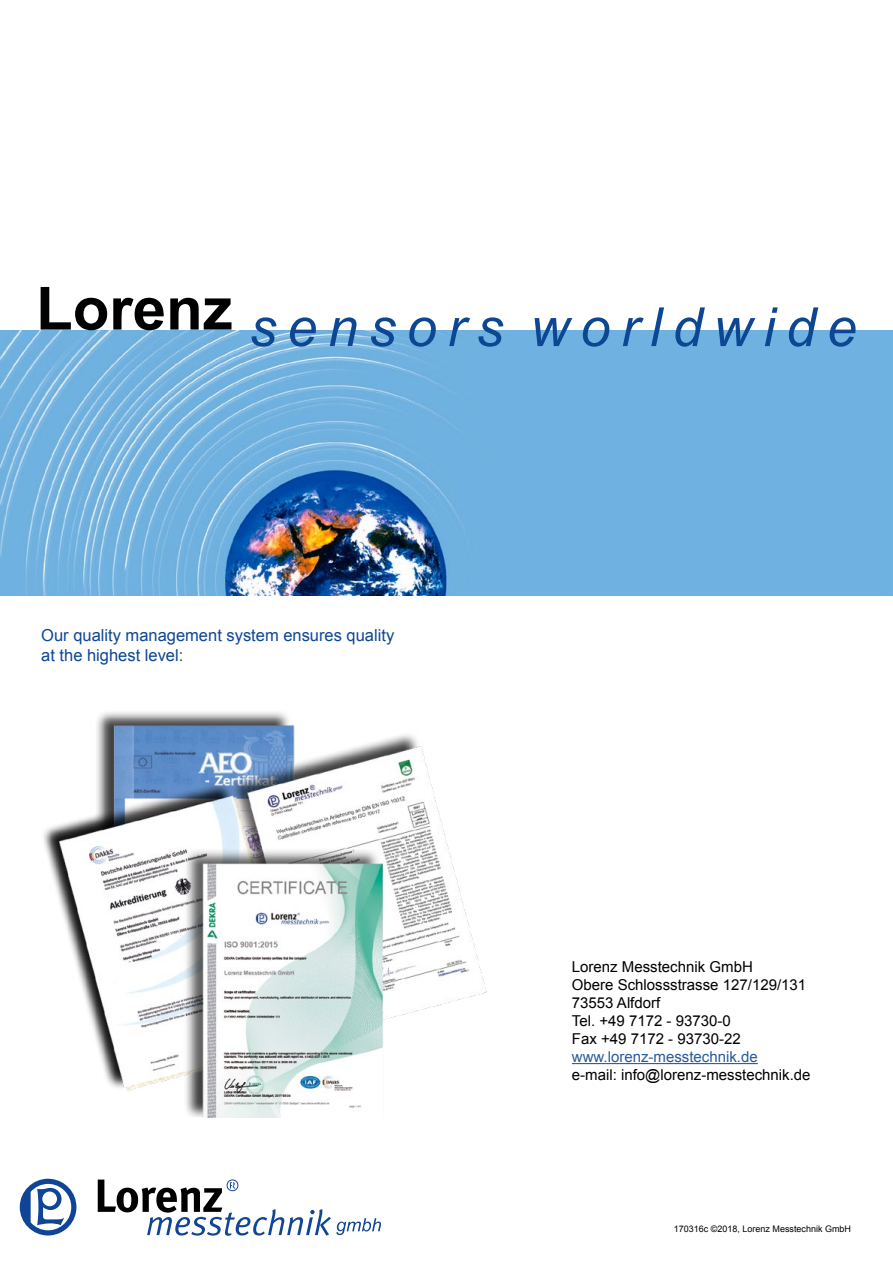
<style>
.page{position:relative;width:893px;height:1263px;background:#fff}
.page>*{position:absolute;margin:0;border:0;box-sizing:border-box;transform-origin:0 0}
.t1{font:italic 54px "Arial";letter-spacing:.2em;color:#0d4693}
.t2{font:16.5px/19.8px "Arial";color:#0d4693}
.t3{font:15px/18px "Arial";color:#000}
.t4{font:15px "Arial";color:#275b9b}
.t5{font:9px "Arial";color:#000}
</style>
<div class="page">
<img style="left:0;top:331px;width:893px;height:265px">
<img style="left:43px;top:712px;width:444px;height:405px">
<hr style="left:572px;top:1063px;width:186px;height:1px;background:#275b9b">
<svg style="left:20px;top:1179px;width:56px;height:56px"></svg>
<svg style="left:98px;top:1179px;width:283px;height:57px"></svg>
<h1 class="t1" style="left:36px;top:292px;width:822px"><sup>Lorenz</sup>sensors worldwide</h1>
<p class="t2" style="left:41px;top:626px;width:355px">Our quality management system ensures quality at the highest level:</p>
<p class="t3" style="left:572px;top:958px;width:236px">Lorenz Messtechnik GmbH<br>Obere Schlossstrasse 127/129/131<br>73553 Alfdorf<br>Tel. +49 7172 - 93730-0<br>Fax +49 7172 - 93730-22</p>
<p class="t4" style="left:572px;top:1047px;width:187px">www.lorenz-messtechnik.de</p>
<p class="t3" style="left:572px;top:1066px;width:240px">e-mail: info@lorenz-messtechnik.de</p>
<p class="t5" style="left:674px;top:1223px;width:179px">170316c ©2018, Lorenz Messtechnik GmbH</p>
</div>
